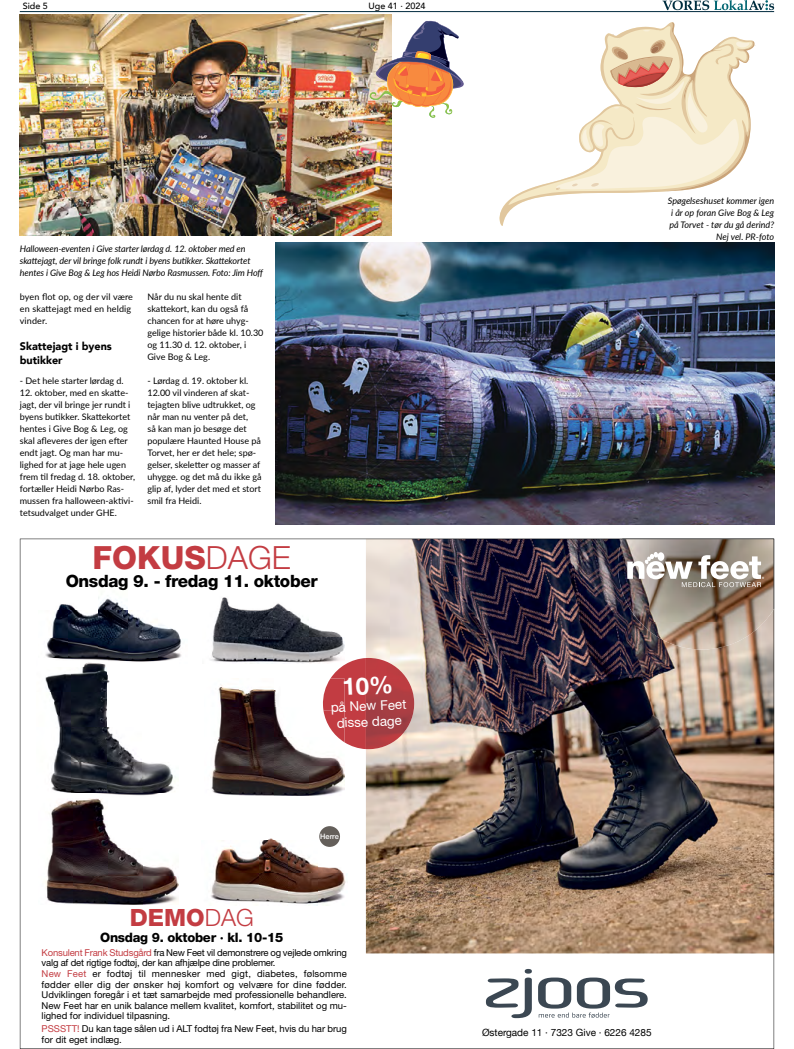
<style>
.page{position:relative;width:794px;height:1049px;background:#fff}
.page>*{position:absolute;margin:0;border:0;box-sizing:border-box;transform-origin:0 0}
.t1{font:800 32px "Helvetica Neue LT Std";color:#c33c42}
.t2{font:800 23.8px "Helvetica Neue LT Std";color:#c33c42}
.t3{font:800 17px "Helvetica Neue LT Std";letter-spacing:-.02em;color:#000}
.t4{font:13.4px/16px "Helvetica Neue LT Std";color:#fff;text-align:center}
.t5{font:800 13px "Helvetica Neue LT Std";letter-spacing:-.02em;color:#000}
.t6{font:900 11px/14px "Avenir";color:#000}
.t7{font:10px "Helvetica Neue";color:#000}
.t8{font:9.5px/10.6px "Helvetica Neue LT Std";color:#000}
.t9{font:9px/12px "Lato";color:#000}
.t10{font:italic 9px/12px "Lato";letter-spacing:-.01em;color:#000}
.t11{font:500 9px "Avenir";color:#000}
.t12{font:500 7.4px "Helvetica Neue LT Std";color:#fff}
.s1{font-weight:300}
.s2{color:#c33c42}
</style>
<div class="page">
<hr style="left:20px;top:11px;width:754px;height:1px;background:#002a3e">
<svg style="left:662px;top:0;width:112px;height:10px"></svg>
<svg style="left:499px;top:182px;width:153px;height:44px"></svg>
<svg style="left:553px;top:22px;width:202px;height:170px"></svg>
<img style="left:20px;top:539px;width:754px;height:510px">
<img style="left:203px;top:585px;width:142px;height:79px">
<img style="left:36px;top:658px;width:36px;height:139px">
<img style="left:72px;top:666px;width:106px;height:127px">
<img style="left:204px;top:678px;width:118px;height:30px">
<img style="left:204px;top:708px;width:118px;height:29px">
<img style="left:204px;top:737px;width:140px;height:59px">
<img style="left:39px;top:583px;width:149px;height:56px">
<img style="left:39px;top:639px;width:119px;height:19px">
<img style="left:158px;top:639px;width:30px;height:27px">
<img style="left:39px;top:658px;width:139px;height:8px">
<img style="left:39px;top:797px;width:105px;height:24px">
<img style="left:144px;top:793px;width:35px;height:28px">
<img style="left:39px;top:821px;width:140px;height:83px">
<img style="left:39px;top:793px;width:139px;height:4px">
<img style="left:201px;top:808px;width:146px;height:98px">
<svg style="left:486px;top:969px;width:46px;height:49px"></svg>
<svg style="left:538px;top:977px;width:109px;height:41px"></svg>
<img style="left:392px;top:658px;width:23px;height:91px">
<img style="left:322px;top:678px;width:8px;height:64px">
<div style="left:319px;top:826px;width:21px;height:21px;background:#645f5a;border-radius:50%"></div>
<img style="left:649px;top:609px;width:124px;height:13px">
<img style="left:618px;top:539px;width:31px;height:92px">
<img style="left:649px;top:622px;width:115px;height:27px">
<img style="left:622px;top:539px;width:152px;height:70px">
<svg style="left:627px;top:552px;width:137px;height:35px"></svg>
<img style="left:275px;top:242px;width:499px;height:282px">
<img style="left:20px;top:14px;width:371px;height:221px">
<img style="left:352px;top:21px;width:112px;height:107px">
<svg style="left:330px;top:658px;width:62px;height:91px"></svg>
<p class="t11" style="left:23px;top:-2px;width:27px">Side 5</p>
<p class="t11" style="left:368px;top:-2px;width:58px">Uge 41 · 2024</p>
<p class="t10" style="left:20px;top:242px;width:245px">Halloween-eventen i Give starter lørdag d. 12. oktober med en skattejagt, der vil bringe folk rundt i byens butikker. Skattekortet hentes i Give Bog &amp; Leg hos Heidi Nørbo Rasmussen. Foto: Jim Hoff</p>
<p class="t9" style="left:20px;top:290px;width:115px">byen flot op, og der vil være en skattejagt med en heldig vinder.</p>
<p class="t6" style="left:20px;top:339px;width:94px">Skattejagt i byens butikker</p>
<p class="t9" style="left:20px;top:374px;width:105px">- Det hele starter lørdag d.</p>
<p class="t9" style="left:20px;top:386px;width:117px">12. oktober, med en skatte&shy;jagt, der vil bringe jer rundt i byens butikker. Skattekortet hentes i Give Bog &amp; Leg, og skal afleveres der igen efter endt jagt. Og man har mu&shy;lighed for at jage hele ugen frem til fredag d. 18. oktober, fortæller Heidi Nørbo Ras&shy;mussen fra halloween-aktivi&shy;tetsudvalget under GHE.</p>
<p class="t9" style="left:147px;top:290px;width:118px">Når du nu skal hente dit skattekort, kan du også få chancen for at høre uhyg&shy;gelige historier både kl. 10.30 og 11.30 d. 12. oktober, i<br>Give Bog &amp; Leg.</p>
<p class="t9" style="left:147px;top:374px;width:116px">- Lørdag d. 19. oktober kl.<br>12.00 vil vinderen af skat&shy;tejagten blive udtrukket, og når man nu venter på det,<br>så kan man jo besøge det populære Haunted House på<br>Torvet, her er det hele; spø&shy;gelser, skeletter og masser af uhygge. og det må du ikke gå glip af, lyder det med et stort smil fra Heidi.</p>
<h1 class="t1" style="left:93px;top:539px;width:199px">FOKUS<span class="s1">DAGE</span></h1>
<h3 class="t3" style="left:66px;top:571px;width:253px">Onsdag 9. - fredag 11. oktober</h3>
<h3 class="t4" style="left:330px;top:699px;width:77px;rotate:-3deg">på New Feet disse dage</h3>
<h2 class="t2" style="left:130px;top:903px;width:125px">DEMO<span class="s1">DAG</span></h2>
<h3 class="t5" style="left:100px;top:929px;width:185px">Onsdag 9. oktober · kl. 10-15</h3>
<p class="t12" style="left:320px;top:832px;width:20px">Herre</p>
<p class="t8" style="left:42px;top:947px;width:307px"><span class="s2">Konsulent Frank Studsgård</span> fra New Feet vil demonstrere og vejlede omkring valg af det rigtige fodtøj, der kan afhjælpe dine problemer.<br><span class="s2">New Feet</span> er fodtøj til mennesker med gigt, diabetes, følsomme fødder eller dig der ønsker høj komfort og velvære for dine fødder.<br>Udviklingen foregår i et tæt samarbejde med professionelle behandlere.<br>New Feet har en unik balance mellem kvalitet, komfort, stabilitet og mu&shy;lighed for individuel tilpasning.</p>
<p class="t8" style="left:42px;top:1023px;width:307px"><span class="s2">PSSSTT!</span> Du kan tage sålen ud i ALT fodtøj fra New Feet, hvis du har brug for dit eget indlæg.</p>
<p class="t10" style="left:668px;top:194px;width:108px;text-align:right">Spøgelseshuset kommer igen i år op foran Give Bog &amp; Leg på Torvet - tør du gå derind?<br>Nej vel. PR-foto</p>
<p class="t7" style="left:482px;top:1025px;width:171px">Østergade 11 · 7323 Give · 6226 4285</p>
</div>
